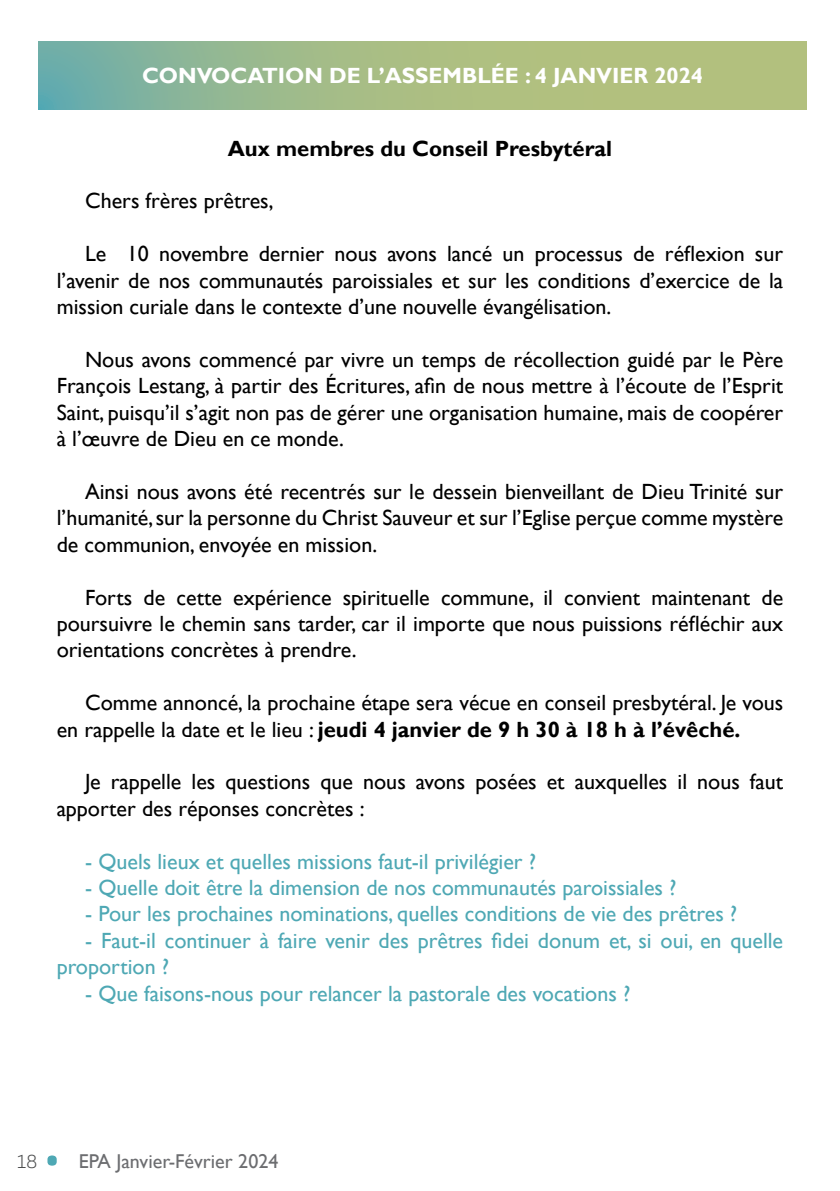
<style>
.page{position:relative;width:840px;height:1191px;background:#fff}
.page>*{position:absolute;margin:0;border:0;box-sizing:border-box;transform-origin:0 0}
.t1{font:22px/26.4px "Gill Sans";color:#000;text-align:justify}
.t2{font:22px/26.4px "Gill Sans";color:#4ea8b4}
.t3{font:700 22px "Gill Sans";color:#fff}
.t4{font:700 22px "Gill Sans";color:#000}
.t5{font:20px "Gill Sans";color:#6c6d70}
.s1{font-weight:700}
.s2{font-family:"Sofia Sans";font-weight:300;color:#4b4c4d}
.s3{font-family:"Sofia Sans";font-weight:300;font-size:72px;color:#4ea8b4}
</style>
<div class="page">
<svg style="left:39px;top:41px;width:766px;height:68px;background:#a0bb89"></svg>
<p class="t3" style="left:142px;top:62px;width:562px">CONVOCATION DE L’ASSEMBLÉE : 4 JANVIER 2024</p>
<p class="t4" style="left:228px;top:135px;width:386px">Aux membres du Conseil Presbytéral</p>
<p class="t1" style="left:85px;top:188px;width:190px">Chers frères prêtres,</p>
<p class="t1" style="left:57px;top:241px;width:727px;text-indent:28px">Le 10 novembre dernier nous avons lancé un processus de réflexion sur l’avenir de nos communautés paroissiales et sur les conditions d’exercice de la mission curiale dans le contexte d’une nouvelle évangélisation.</p>
<p class="t1" style="left:57px;top:347px;width:727px;text-indent:28px">Nous avons commencé par vivre un temps de récollection guidé par le Père François Lestang, à partir des Écritures, afin de nous mettre à l’écoute de l’Esprit Saint, puisqu’il s’agit non pas de gérer une organisation humaine, mais de coopérer à l’œuvre de Dieu en ce monde.</p>
<p class="t1" style="left:57px;top:479px;width:727px;text-indent:28px">Ainsi nous avons été recentrés sur le dessein bienveillant de Dieu Trinité sur l’humanité, sur la personne du Christ Sauveur et sur l’Eglise perçue comme mystère de communion, envoyée en mission.</p>
<p class="t1" style="left:57px;top:584px;width:727px;text-indent:28px">Forts de cette expérience spirituelle commune, il convient maintenant de poursuivre le chemin sans tarder, car il importe que nous puissions réfléchir aux orientations concrètes à prendre.</p>
<p class="t1" style="left:57px;top:690px;width:727px;text-indent:28px">Comme annoncé, la prochaine étape sera vécue en conseil presbytéral. Je vous en rappelle la date et le lieu : <span class="s1">jeudi 4 janvier de 9 h 30 à 18 h à l’évêché.</span></p>
<p class="t1" style="left:57px;top:769px;width:727px;text-indent:28px">Je rappelle les questions que nous avons posées et auxquelles il nous faut apporter des réponses concrètes :</p>
<p class="t2" style="left:85px;top:848px;width:452px">- Quels lieux et quelles missions faut-il privilégier ?</p>
<p class="t2" style="left:85px;top:875px;width:592px">- Quelle doit être la dimension de nos communautés paroissiales ?</p>
<p class="t2" style="left:85px;top:901px;width:653px">- Pour les prochaines nominations, quelles conditions de vie des prêtres ?</p>
<p class="t2" style="left:57px;top:927px;width:727px;text-indent:28px">- Faut-il continuer à faire venir des prêtres fidei donum et, si oui, en quelle proportion ?</p>
<p class="t2" style="left:85px;top:980px;width:546px">- Que faisons-nous pour relancer la pastorale des vocations ?</p>
<p class="t5" style="left:17px;top:1149px;width:263px"><span class="s2">18</span> <span class="s3">•</span> EPA Janvier-Février 2024</p>
</div>
